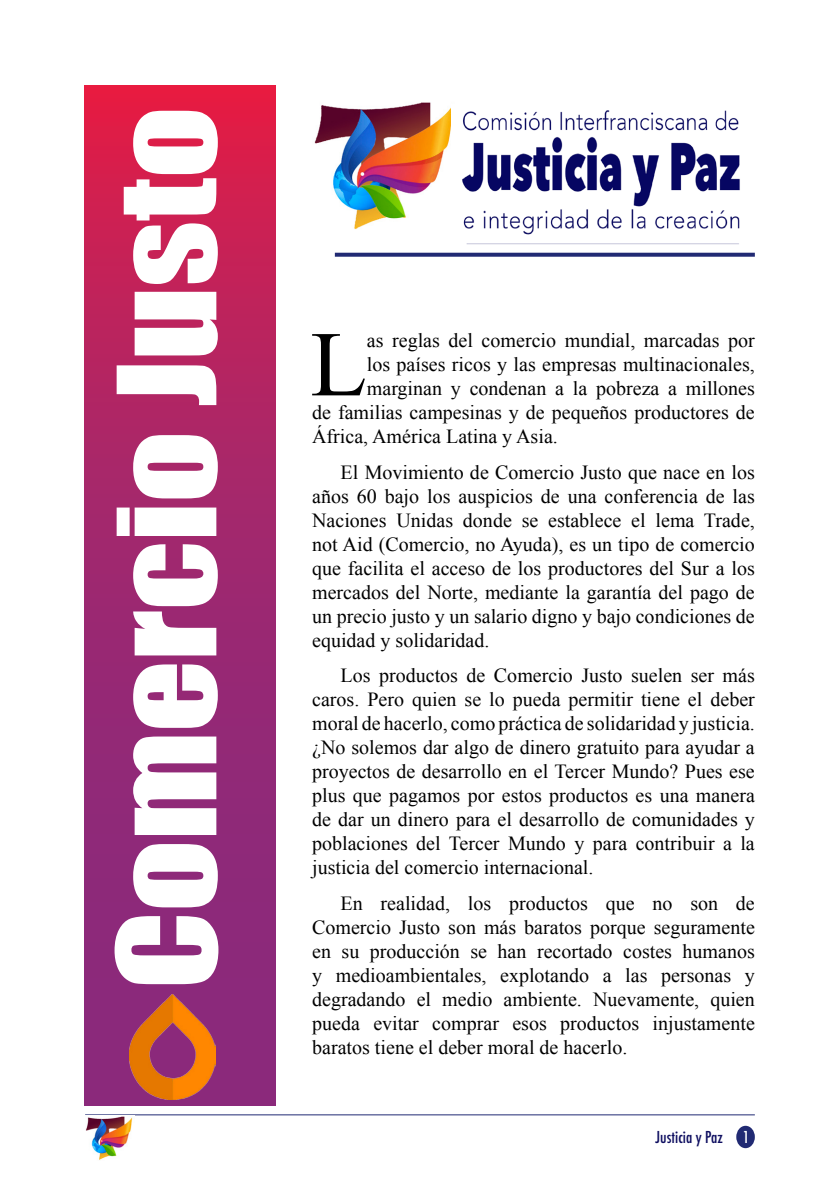
<style>
.page{position:relative;width:840px;height:1191px;background:#fff}
.page>*{position:absolute;margin:0;border:0;box-sizing:border-box;transform-origin:0 0}
.t1{font:126px "Impact";color:#fff;scale:1.11 1}
.t2{font:92.4px "Times New Roman";color:#000}
.t3{font:20px/24px "Times New Roman";color:#000;text-align:justify}
.t4{font:500 condensed 16px "Futura";color:#0e0e60}
.s1{color:#fff}
</style>
<div class="page">
<svg style="left:84px;top:85px;width:191px;height:1021px;background:#a72569"></svg>
<svg style="left:334px;top:253px;width:420px;height:4px;background:#30397d"></svg>
<img style="left:314px;top:102px;width:137px;height:128px">
<img style="left:462px;top:110px;width:278px;height:135px">
<div style="left:735px;top:1125px;width:19px;height:23px;background:#212a73;border-radius:50%"></div>
<hr style="left:85px;top:1114px;width:669px;height:1px;background:#212a73">
<img style="left:86px;top:1116px;width:47px;height:44px">
<img style="left:129px;top:995px;width:86px;height:104px">
<p class="t1" style="left:69px;top:989px;width:796px;rotate:-90deg">Comercio Justo</p>
<p class="t2" style="left:310px;top:302px;width:58px">L</p>
<p class="t3" style="left:366px;top:328px;width:389px">as reglas del comercio mundial, marcadas por</p>
<p class="t3" style="left:366px;top:352px;width:389px">los países ricos y las empresas multinacionales,</p>
<p class="t3" style="left:366px;top:376px;width:389px">marginan y condenan a la pobreza a millones</p>
<p class="t3" style="left:312px;top:400px;width:444px">de familias campesinas y de pequeños productores de</p>
<p class="t3" style="left:312px;top:424px;width:247px">África, América Latina y Asia.</p>
<p class="t3" style="left:312px;top:460px;width:444px;text-indent:28px">El Movimiento de Comercio Justo que nace en los años 60 bajo los auspicios de una conferencia de las Naciones Unidas donde se establece el lema Trade, not Aid (Comercio, no Ayuda), es un tipo de comercio que facilita el acceso de los productores del Sur a los mercados del Norte, mediante la garantía del pago de un precio justo y un salario digno y bajo condiciones de equidad y solidaridad.</p>
<p class="t3" style="left:312px;top:663px;width:444px;text-indent:28px">Los productos de Comercio Justo suelen ser más caros. Pero quien se lo pueda permitir tiene el deber moral de hacerlo, como práctica de solidaridad y justicia. ¿No solemos dar algo de dinero gratuito para ayudar a proyectos de desarrollo en el Tercer Mundo? Pues ese plus que pagamos por estos productos es una manera de dar un dinero para el desarrollo de comunidades y poblaciones del Tercer Mundo y para contribuir a la justicia del comercio internacional.</p>
<p class="t3" style="left:312px;top:890px;width:444px;text-indent:28px">En realidad, los productos que no son de Comercio Justo son más baratos porque seguramente en su producción se han recortado costes humanos y medioambientales, explotando a las personas y degradando el medio ambiente. Nuevamente, quien pueda evitar comprar esos productos injustamente baratos tiene el deber moral de hacerlo.</p>
<p class="t4" style="left:655px;top:1126px;width:95px">Justicia y Paz <span class="s1">1</span></p>
</div>
